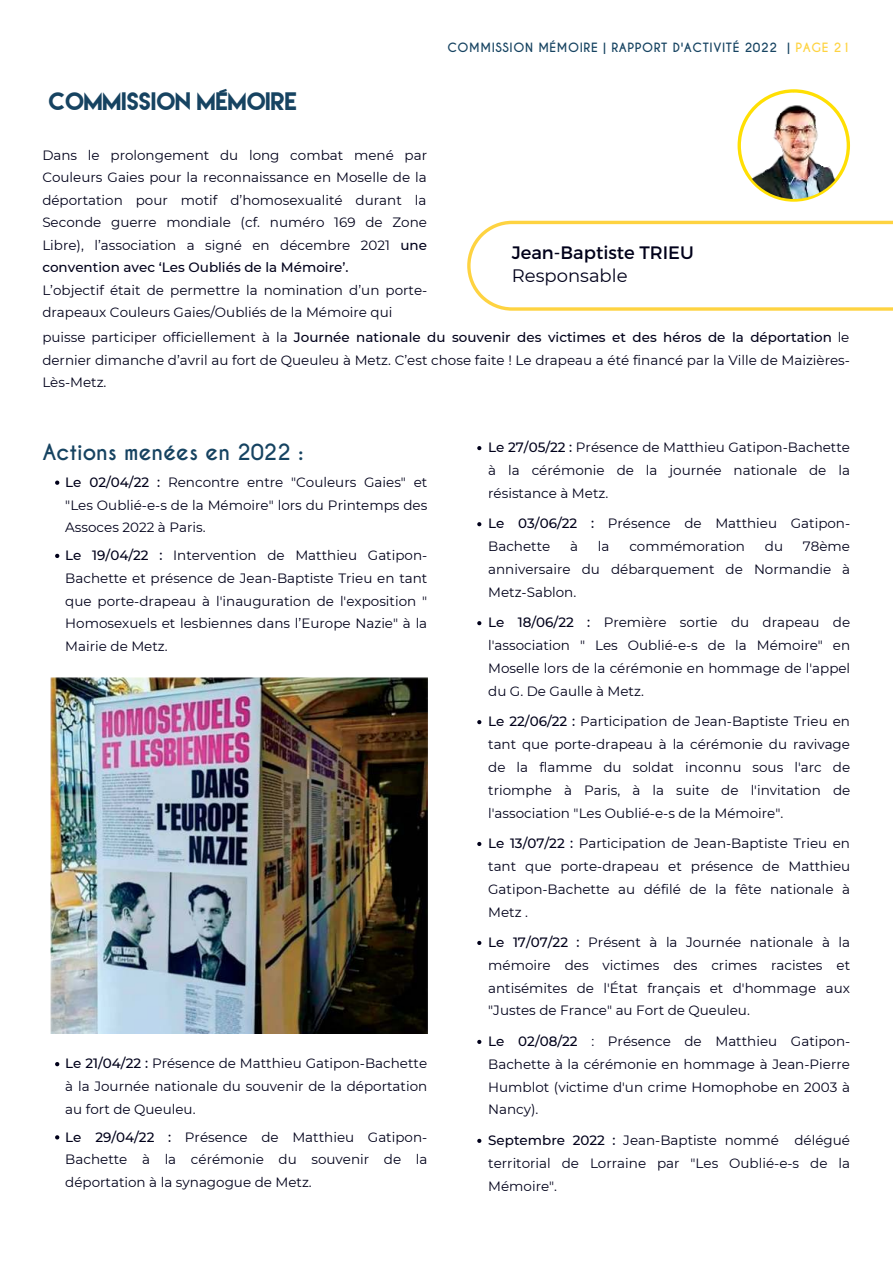
<style>
.page{position:relative;width:893px;height:1264px;background:#fff}
.page>*{position:absolute;margin:0;border:0;box-sizing:border-box;transform-origin:0 0}
.t1{font:22.5px "Lemon Milk";color:#164361}
.t2{font:700 21px "Caviar Dreams";color:#164361}
.t3{font:18px/23.5px "Montserrat";color:#00001a}
.t4{font:13.5px/22.8px "Montserrat";color:#00001a;text-align:justify}
.t5{font:700 12px "Caviar Dreams";letter-spacing:.05em;color:#164361}
.s1{font-weight:500}
.s2{color:#fed341}
</style>
<div class="page">
<svg style="left:467px;top:221px;width:425px;height:90px"></svg>
<img style="left:50px;top:677px;width:377px;height:356px">
<svg style="left:737px;top:89px;width:113px;height:113px"></svg>
<img style="left:740px;top:91px;width:107px;height:108px;border-radius:50%">
<svg style="left:55px;top:480px;width:4px;height:5px"></svg>
<svg style="left:55px;top:554px;width:4px;height:4px"></svg>
<svg style="left:55px;top:1062px;width:4px;height:4px"></svg>
<svg style="left:55px;top:1135px;width:4px;height:4px"></svg>
<svg style="left:477px;top:446px;width:4px;height:4px"></svg>
<svg style="left:477px;top:522px;width:4px;height:4px"></svg>
<svg style="left:477px;top:621px;width:4px;height:4px"></svg>
<svg style="left:477px;top:720px;width:4px;height:4px"></svg>
<svg style="left:477px;top:841px;width:4px;height:5px"></svg>
<svg style="left:477px;top:940px;width:4px;height:5px"></svg>
<svg style="left:477px;top:1039px;width:4px;height:4px"></svg>
<svg style="left:477px;top:1138px;width:4px;height:4px"></svg>
<h1 class="t1" style="left:49px;top:89px;width:250px">COMMISSION MEMOIRE</h1>
<p class="t4" style="left:42px;top:143px;width:386px">Dans le prolongement du long combat mené par Couleurs Gaies pour la reconnaissance en Moselle de la déportation pour motif d’homosexualité durant la Seconde guerre mondiale (cf. numéro 169 de Zone Libre), l’association a signé en décembre 2021 <span class="s1">une convention avec ‘Les Oubliés de la Mémoire’.</span></p>
<p class="t4" style="left:42px;top:278px;width:386px">L’objectif était de permettre la nomination d’un porte&shy;drapeaux Couleurs Gaies/Oubliés de la Mémoire qui</p>
<p class="t5" style="left:447px;top:40px;width:404px">COMMISSION MÉMOIRE | RAPPORT D'ACTIVITÉ 2022 | <span class="s2">PAGE 21</span></p>
<h3 class="t3" style="left:512px;top:240px;width:183px">Jean-Baptiste TRIEU<br>Responsable</h3>
<p class="t4" style="left:42px;top:325px;width:809px">puisse participer officiellement à la <span class="s1">Journée nationale du souvenir des victimes et des héros de la déportation</span> le dernier dimanche d’avril au fort de Queuleu à Metz. C’est chose faite ! Le drapeau a été financé par la Ville de Maizières-Lès-Metz.</p>
<h2 class="t2" style="left:42px;top:440px;width:263px">Actions menées en 2022 :</h2>
<p class="t4" style="left:65px;top:470px;width:363px"><span class="s1">Le 02/04/22 :</span> Rencontre entre "Couleurs Gaies" et "Les Oublié-e-s de la Mémoire" lors du Printemps des Assoces 2022 à Paris.</p>
<p class="t4" style="left:65px;top:543px;width:363px"><span class="s1">Le 19/04/22 :</span> Intervention de Matthieu Gatipon-Bachette et présence de Jean-Baptiste Trieu en tant que porte-drapeau à l'inauguration de l'exposition " Homosexuels et lesbiennes dans l’Europe Nazie" à la Mairie de Metz.</p>
<p class="t4" style="left:65px;top:1051px;width:363px"><span class="s1">Le 21/04/22 :</span> Présence de Matthieu Gatipon-Bachette à la Journée nationale du souvenir de la déportation au fort de Queuleu.</p>
<p class="t4" style="left:65px;top:1124px;width:363px"><span class="s1">Le 29/04/22 :</span> Présence de Matthieu Gatipon-Bachette à la cérémonie du souvenir de la déportation à la synagogue de Metz.</p>
<p class="t4" style="left:488px;top:435px;width:363px"><span class="s1">Le 27/05/22 :</span> Présence de Matthieu Gatipon-Bachette à la cérémonie de la journée nationale de la résistance à Metz.</p>
<p class="t4" style="left:488px;top:511px;width:363px"><span class="s1">Le 03/06/22 :</span> Présence de Matthieu Gatipon-<br>Bachette</p>
<p class="t4" style="left:570px;top:534px;width:9px">à</p>
<p class="t4" style="left:598px;top:534px;width:13px">la</p>
<p class="t4" style="left:629px;top:534px;width:117px">commémoration</p>
<p class="t4" style="left:764px;top:534px;width:20px">du</p>
<p class="t4" style="left:488px;top:534px;width:363px;text-indent:315px">78ème anniversaire du débarquement de Normandie à Metz-Sablon.</p>
<p class="t4" style="left:488px;top:610px;width:363px"><span class="s1">Le 18/06/22 :</span> Première sortie du drapeau de l'association " Les Oublié-e-s de la Mémoire" en Moselle lors de la cérémonie en hommage de l'appel du G. De Gaulle à Metz.</p>
<p class="t4" style="left:488px;top:709px;width:363px"><span class="s1">Le 22/06/22 :</span> Participation de Jean-Baptiste Trieu en tant que porte-drapeau à la cérémonie du ravivage de la flamme du soldat inconnu sous l'arc de triomphe à Paris, à la suite de l'invitation de l'association "Les Oublié-e-s de la Mémoire".</p>
<p class="t4" style="left:488px;top:831px;width:363px"><span class="s1">Le 13/07/22 :</span> Participation de Jean-Baptiste Trieu en tant que porte-drapeau et présence de Matthieu Gatipon-Bachette au défilé de la fête nationale à Metz .</p>
<p class="t4" style="left:488px;top:930px;width:363px"><span class="s1">Le 17/07/22 :</span> Présent à la Journée nationale à la mémoire des victimes des crimes racistes et antisémites de l'État français et d'hommage aux "Justes de France" au Fort de Queuleu.</p>
<p class="t4" style="left:488px;top:1029px;width:363px"><span class="s1">Le 02/08/22</span> : Présence de Matthieu Gatipon-Bachette à la cérémonie en hommage à Jean-Pierre Humblot (victime d'un crime Homophobe en 2003 à Nancy).</p>
<p class="t4" style="left:488px;top:1128px;width:363px"><span class="s1">Septembre 2022 :</span> Jean-Baptiste nommé délégué territorial de Lorraine par "Les Oublié-e-s de la Mémoire".</p>
</div>
